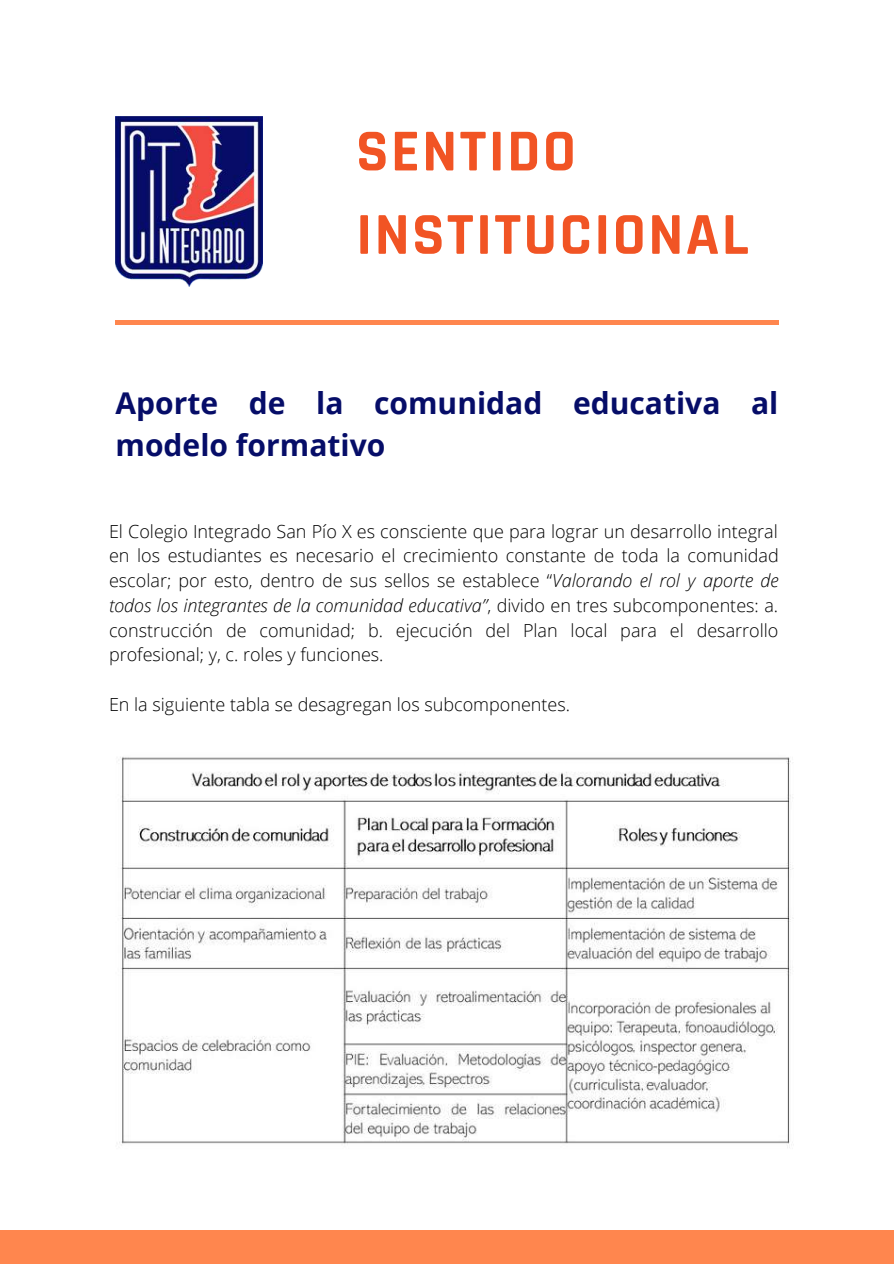
<style>
.page{position:relative;width:894px;height:1264px;background:#fff}
.page>*{position:absolute;margin:0;border:0;box-sizing:border-box;transform-origin:0 0}
.t1{font:700 60px/83.2px "Rajdhani";letter-spacing:.04em;color:#f15424}
.t2{font:700 30px/41.7px "Open Sans";color:#060d68}
.t3{font:300 18px/24.8px "Open Sans";color:#000;text-align:justify}
.s1{font-style:italic}
</style>
<div class="page">
<div style="left:0;top:1230px;width:893px;height:33px;background:#ff864e"></div>
<hr style="left:115px;top:320px;width:664px;height:4px;background:#ff864e">
<img style="left:115px;top:117px;width:147px;height:170px">
<img style="left:119px;top:757px;width:675px;height:391px">
<h1 class="t1" style="left:356px;top:111px;width:394px">SENTIDO<br>INSTITUCIONAL</h1>
<h2 class="t2" style="left:115px;top:382px;width:664px">Aporte de la comunidad educativa al modelo formativo</h2>
<p class="t3" style="left:109px;top:518px;width:671px">El Colegio Integrado San Pío X es consciente que para lograr un desarrollo integral en los estudiantes es necesario el crecimiento constante de toda la comunidad escolar; por esto, dentro de sus sellos se establece “<span class="s1">Valorando el rol y aporte de todos los integrantes de la comunidad educativa”</span>, divido en tres subcomponentes: a. construcción de comunidad; b. ejecución del Plan local para el desarrollo profesional; y, c. roles y funciones.</p>
<p class="t3" style="left:109px;top:691px;width:462px">En la siguiente tabla se desagregan los subcomponentes.</p>
</div>
